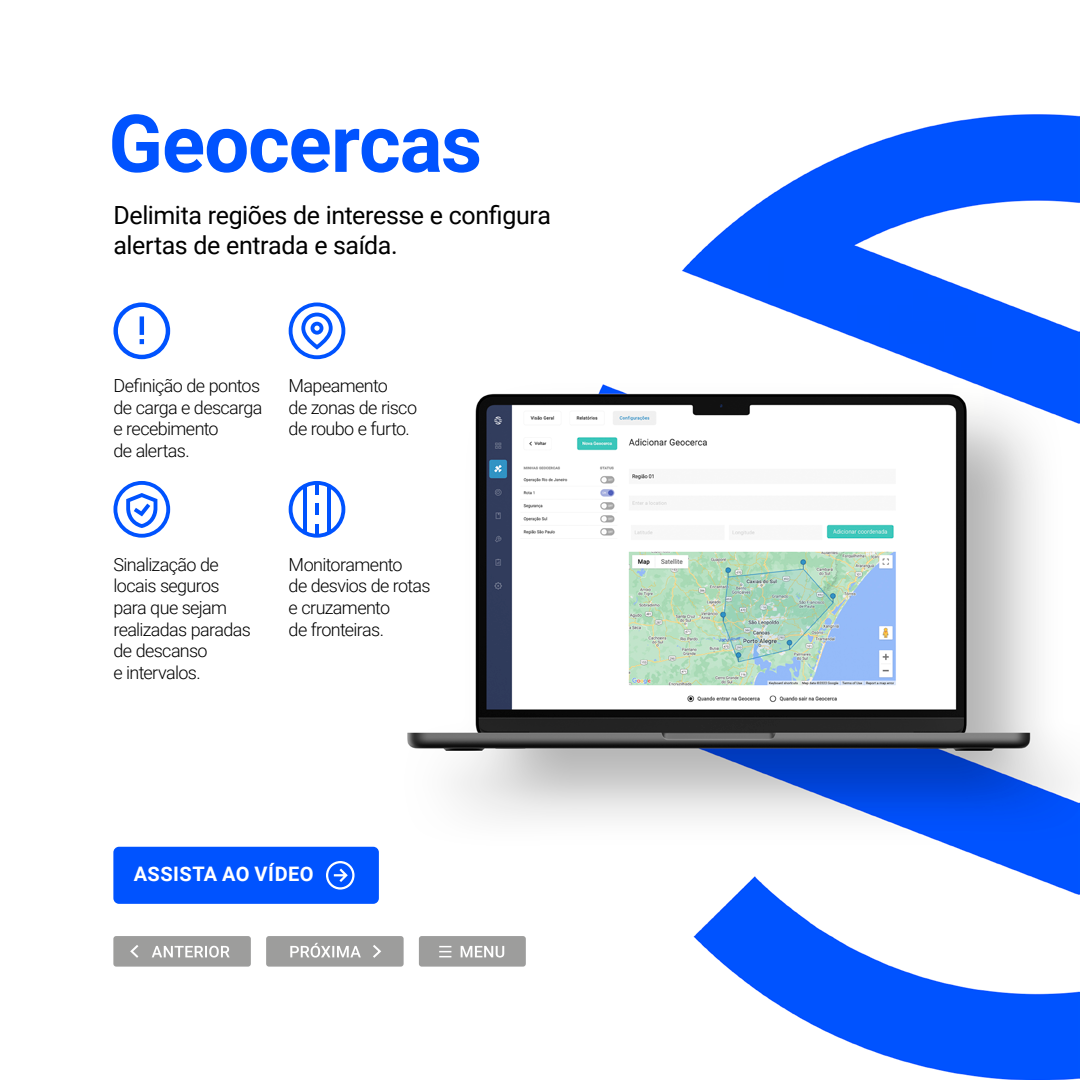
<style>
.page{position:relative;width:1080px;height:1080px;background:#fff}
.page>*{position:absolute;margin:0;border:0;box-sizing:border-box;transform-origin:0 0}
.t1{font:700 80px "Roboto";letter-spacing:-.015em;color:#0053ff}
.t2{font:25px/30px "Roboto";letter-spacing:-.015em;color:#000}
.t3{font:700 20px "Roboto";letter-spacing:.025em;color:#fff}
.t4{font:300 18px/21.6px "Roboto";letter-spacing:-.035em;color:#000}
</style>
<div class="page">
<img style="left:114px;top:114px;width:966px;height:966px">
<svg style="left:113px;top:303px;width:57px;height:56px"></svg>
<svg style="left:289px;top:303px;width:56px;height:56px"></svg>
<svg style="left:113px;top:481px;width:57px;height:57px"></svg>
<svg style="left:289px;top:481px;width:56px;height:57px"></svg>
<hr style="left:303px;top:486px;width:3px;height:47px;background:#0053ff">
<hr style="left:328px;top:486px;width:3px;height:47px;background:#0053ff">
<hr style="left:315px;top:483px;width:4px;height:11px;background:#0053ff">
<hr style="left:315px;top:504px;width:4px;height:11px;background:#0053ff">
<hr style="left:315px;top:524px;width:4px;height:12px;background:#0053ff">
<div style="left:113px;top:847px;width:266px;height:57px;background:#0053ff;border-radius:6px"></div>
<svg style="left:326px;top:861px;width:29px;height:29px"></svg>
<div style="left:113px;top:936px;width:138px;height:31px;background:#9d9d9c;border-radius:3px"></div>
<svg style="left:152px;top:946px;width:78px;height:12px"></svg>
<svg style="left:130px;top:945px;width:9px;height:13px"></svg>
<div style="left:266px;top:936px;width:138px;height:31px;background:#9d9d9c;border-radius:3px"></div>
<svg style="left:290px;top:943px;width:71px;height:15px"></svg>
<svg style="left:373px;top:945px;width:8px;height:13px"></svg>
<div style="left:419px;top:936px;width:107px;height:31px;background:#9d9d9c;border-radius:3px"></div>
<svg style="left:439px;top:946px;width:12px;height:11px"></svg>
<svg style="left:461px;top:946px;width:43px;height:12px"></svg>
<h1 class="t1" style="left:109px;top:87px;width:375px">Geocercas</h1>
<h2 class="t2" style="left:113px;top:199px;width:439px">Delimita regiões de interesse e configura alertas de entrada e saída.</h2>
<p class="t4" style="left:113px;top:374px;width:151px">Definição de pontos de carga e descarga e recebimento<br>de alertas.</p>
<p class="t4" style="left:289px;top:374px;width:130px">Mapeamento<br>de zonas de risco de roubo e furto.</p>
<p class="t4" style="left:113px;top:553px;width:139px">Sinalização de locais seguros para que sejam realizadas paradas de descanso<br>e intervalos.</p>
<p class="t4" style="left:289px;top:553px;width:143px">Monitoramento<br>de desvios de rotas e cruzamento<br>de fronteiras.</p>
<p class="t3" style="left:134px;top:860px;width:181px">ASSISTA AO VÍDEO</p>
</div>
